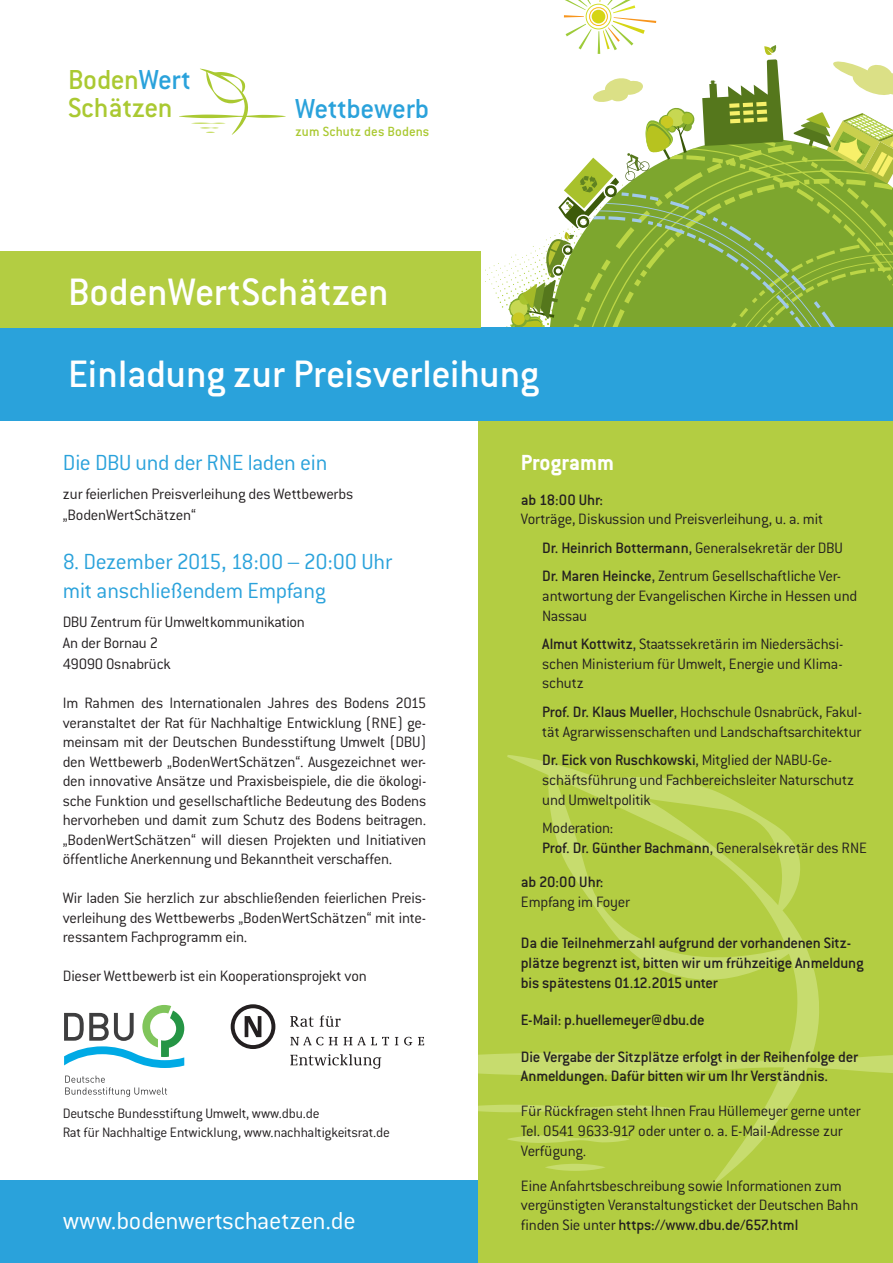
<style>
.page{position:relative;width:893px;height:1263px;background:#fff}
.page>*{position:absolute;margin:0;border:0;box-sizing:border-box;transform-origin:0 0}
.t1{font:500 42px "Conduit ITC";letter-spacing:-.005em;color:#fff}
.t2{font:500 30.15px/27.2px "Conduit ITC";letter-spacing:-.015em;color:#aac932}
.t3{font:500 30.15px "Conduit ITC";letter-spacing:-.01em;color:#2aa2db}
.t4{font:300 27px "Conduit ITC";letter-spacing:-.015em;color:#fff}
.t5{font:300 24px/28.8px "Conduit ITC";letter-spacing:-.015em;color:#2aa2db}
.t6{font:700 24px "Conduit ITC";color:#fff}
.t7{font:300 16.5px/19.8px "Conduit ITC";letter-spacing:-.015em;color:#231f20}
.t8{font:500 16.5px/19.8px "Conduit ITC";letter-spacing:-.015em;color:#231f20}
.t9{font:300 15px/19.5px "Conduit ITC";letter-spacing:-.015em;color:#231f20}
.t10{font:500 14.55px "Conduit ITC";letter-spacing:.005em;color:#aac932}
.s1{color:#2aa2db}
.s2{font-weight:500}
</style>
<div class="page">
<svg style="left:485px;top:0;width:408px;height:327px"></svg>
<svg style="left:179px;top:69px;width:107px;height:66px"></svg>
<div style="left:0;top:1180px;width:482px;height:83px;background:#2aa2db"></div>
<svg style="left:64px;top:1005px;width:120px;height:63px"></svg>
<svg style="left:65px;top:1075px;width:102px;height:22px"></svg>
<svg style="left:290px;top:1054px;width:91px;height:15px"></svg>
<svg style="left:290px;top:1037px;width:33px;height:8px"></svg>
<svg style="left:329px;top:1037px;width:60px;height:8px"></svg>
<svg style="left:395px;top:1037px;width:3px;height:8px"></svg>
<svg style="left:404px;top:1037px;width:8px;height:8px"></svg>
<svg style="left:418px;top:1037px;width:6px;height:8px"></svg>
<svg style="left:290px;top:1016px;width:24px;height:11px"></svg>
<svg style="left:320px;top:1015px;width:21px;height:12px"></svg>
<svg style="left:231px;top:1004px;width:44px;height:45px"></svg>
<div style="left:478px;top:344px;width:415px;height:919px;background:#b3cd42"></div>
<svg style="left:507px;top:755px;width:312px;height:429px"></svg>
<svg style="left:548px;top:769px;width:248px;height:211px"></svg>
<svg style="left:590px;top:777px;width:211px;height:137px"></svg>
<svg style="left:507px;top:1135px;width:122px;height:8px"></svg>
<svg style="left:545px;top:1164px;width:61px;height:7px"></svg>
<svg style="left:478px;top:1052px;width:415px;height:24px"></svg>
<svg style="left:478px;top:1104px;width:195px;height:8px"></svg>
<div style="left:0;top:327px;width:893px;height:94px;background:#2aa2db"></div>
<div style="left:0;top:251px;width:480px;height:76px;background:#b3cd42"></div>
<h2 class="t2" style="left:68px;top:66px;width:124px">Boden<span class="s1">Wert<br></span>Schätzen</h2>
<h2 class="t3" style="left:295px;top:92px;width:136px">Wettbewerb</h2>
<p class="t10" style="left:295px;top:123px;width:135px">zum Schutz des Bodens</p>
<h1 class="t1" style="left:68px;top:268px;width:322px">BodenWertSchätzen</h1>
<h1 class="t1" style="left:68px;top:350px;width:473px">Einladung zur Preisverleihung</h1>
<h3 class="t5" style="left:63px;top:448px;width:266px">Die DBU und der RNE laden ein</h3>
<p class="t7" style="left:63px;top:483px;width:292px;line-height:21px">zur feierlichen Preisverleihung des Wettbewerbs „BodenWertSchätzen“</p>
<h3 class="t5" style="left:63px;top:547px;width:331px">8. Dezember 2015, 18:00 – 20:00 Uhr mit anschließendem Empfang</h3>
<p class="t7" style="left:63px;top:611px;width:244px;line-height:21px">DBU Zentrum für Umweltkommunikation<br>An der Bornau 2<br>49090 Osnabrück</p>
<p class="t7" style="left:63px;top:693px;width:365px;text-align:justify">Im Rahmen des Internationalen Jahres des Bodens 2015 veranstaltet der Rat für Nachhaltige Entwicklung (RNE) ge&shy;meinsam mit der Deutschen Bundesstiftung Umwelt (DBU) den Wettbewerb „BodenWertSchätzen“. Ausgezeichnet wer&shy;den innovative Ansätze und Praxisbeispiele, die die ökologi&shy;sche Funktion und gesellschaftliche Bedeutung des Bodens hervorheben und damit zum Schutz des Bodens beitragen. „BodenWertSchätzen“ will diesen Projekten und Initiativen öffentliche Anerkennung und Bekanntheit verschaffen.</p>
<p class="t7" style="left:63px;top:888px;width:365px;text-align:justify">Wir laden Sie herzlich zur abschließenden feierlichen Preis&shy;verleihung des Wettbewerbs „BodenWertSchätzen“ mit inte&shy;ressantem Fachprogramm ein.</p>
<p class="t7" style="left:63px;top:966px;width:306px">Dieser Wettbewerb ist ein Kooperationsprojekt von</p>
<p class="t9" style="left:63px;top:1103px;width:329px">Deutsche Bundesstiftung Umwelt, www.dbu.de<br>Rat für Nachhaltige Entwicklung, www.nachhaltigkeitsrat.de</p>
<h3 class="t4" style="left:63px;top:1205px;width:294px">www.bodenwertschaetzen.de</h3>
<h3 class="t6" style="left:521px;top:448px;width:94px">Programm</h3>
<p class="t8" style="left:521px;top:489px;width:84px">ab 18:00 Uhr:</p>
<p class="t7" style="left:542px;top:505px;width:302px;line-height:28.3px;text-indent:-21px">Vorträge, Diskussion und Preisverleihung, u. a. mit<br><span class="s2">Dr. Heinrich Bottermann</span>, Generalsekretär der DBU<br><span class="s2">Dr. Maren Heincke</span>, Zentrum Gesellschaftliche Ver-</p>
<p class="t7" style="left:542px;top:586px;width:317px">antwortung der Evangelischen Kirche in Hessen und<br>Nassau</p>
<p class="t7" style="left:542px;top:634px;width:303px;text-align:justify"><span class="s2">Almut Kottwitz</span>, Staatssekretärin im Niedersächsi&shy;schen Ministerium für Umwelt, Energie und Klima&shy;schutz</p>
<p class="t7" style="left:542px;top:702px;width:321px"><span class="s2">Prof. Dr. Klaus Mueller</span>, Hochschule Osnabrück, Fakul&shy;tät Agrarwissenschaften und Landschaftsarchitektur</p>
<p class="t7" style="left:542px;top:750px;width:314px"><span class="s2">Dr. Eick von Ruschkowski</span>, Mitglied der NABU-Ge&shy;schäftsführung und Fachbereichsleiter Naturschutz und Umweltpolitik</p>
<p class="t7" style="left:542px;top:818px;width:326px">Moderation:<br><span class="s2">Prof. Dr. Günther Bachmann</span>, Generalsekretär des RNE</p>
<p class="t8" style="left:521px;top:872px;width:84px">ab 20:00 Uhr:</p>
<p class="t7" style="left:521px;top:892px;width:110px">Empfang im Foyer</p>
<p class="t8" style="left:521px;top:933px;width:344px">Da die Teilnehmerzahl aufgrund der vorhandenen Sitz&shy;plätze begrenzt ist, bitten wir um frühzeitige Anmeldung bis spätestens 01.12.2015 unter</p>
<p class="t8" style="left:521px;top:1009px;width:185px">E-Mail: p.huellemeyer@dbu.de</p>
<p class="t8" style="left:521px;top:1046px;width:339px">Die Vergabe der Sitzplätze erfolgt in der Reihenfolge der<br>Anmeldungen. Dafür bitten wir um Ihr Verständnis.</p>
<p class="t7" style="left:521px;top:1101px;width:341px">Für Rückfragen steht Ihnen Frau Hüllemeyer gerne unter<br>Tel. 0541 9633-917 oder unter o. a. E-Mail-Adresse zur<br>Verfügung.</p>
<p class="t7" style="left:521px;top:1175px;width:339px">Eine Anfahrtsbeschreibung sowie Informationen zum vergünstigten Veranstaltungsticket der Deutschen Bahn finden Sie unter <span class="s2">https://www.dbu.de/657.html</span></p>
</div>
